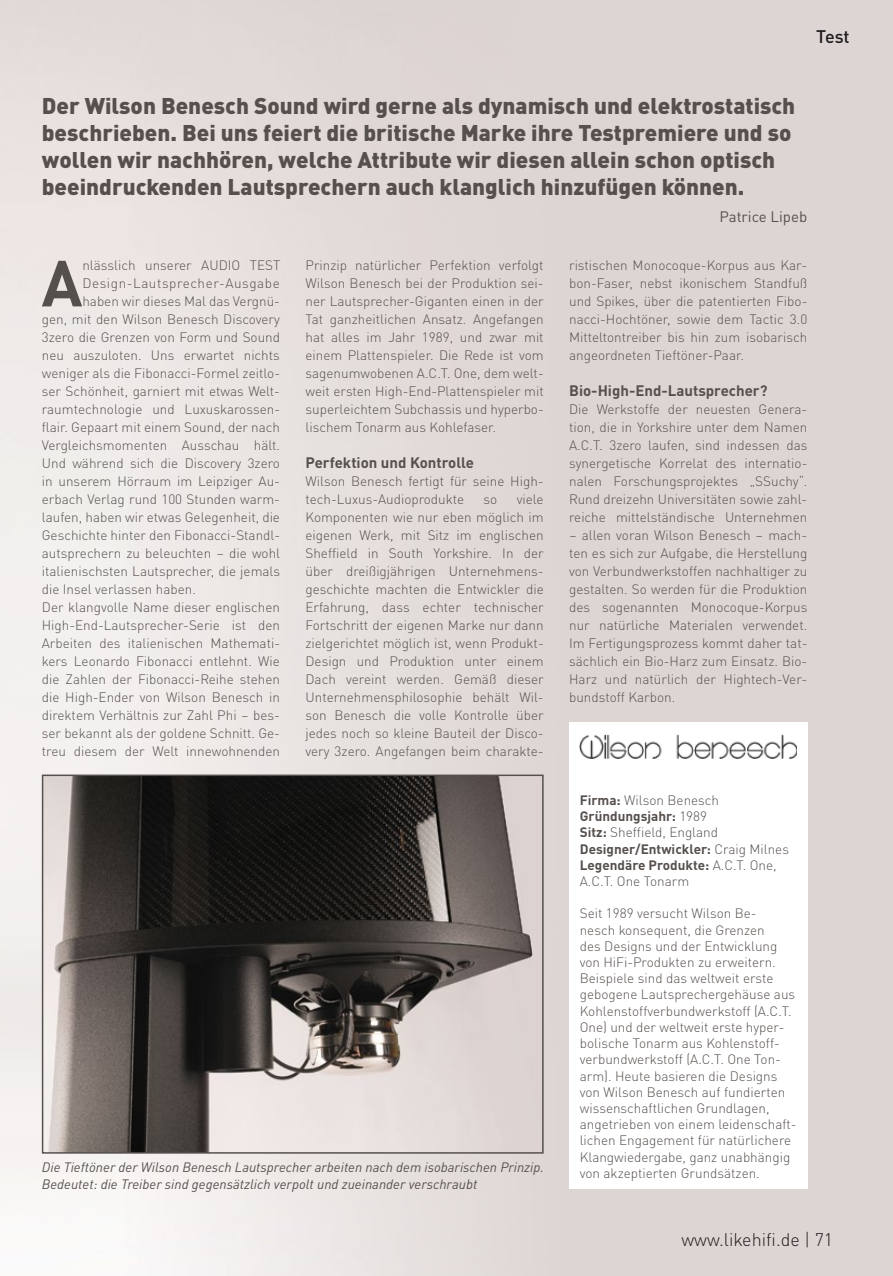
<style>
.page{position:relative;width:893px;height:1276px;background:#ddd5d3}
.page>*{position:absolute;margin:0;border:0;box-sizing:border-box;transform-origin:0 0}
.t1{font:700 64.05px "DINOT";color:#56504d}
.t2{font:900 22.5px/27px "DINOT";color:#56504d}
.t3{font:300 18px "DINOT";color:#1d1d1b}
.t4{font:500 18px "DINOT";color:#1d1d1b}
.t5{font:700 15px "DINOT";color:#56504d}
.t6{font:15px "DINOT";color:#56504d}
.t7{font:300 13.5px/18px "DINOT";color:#56504d;text-align:justify}
.t8{font:italic 13.5px/16.2px "DINOT";color:#56504d}
.t9{font:300 13.5px "DINOT";letter-spacing:.04em;color:#56504d}
.s1{font-weight:700}
</style>
<div class="page">
<img style="left:0;top:79px;width:402px;height:1197px">
<img style="left:402px;top:1153px;width:213px;height:123px">
<img style="left:615px;top:1188px;width:53px;height:1px">
<div style="left:569px;top:722px;width:238px;height:466px;background:#fff"></div>
<img style="left:580px;top:734px;width:217px;height:24px">
<img style="left:45px;top:777px;width:488px;height:373px">
<div style="left:42px;top:774px;width:502px;height:379px;border:2px solid #56504d"></div>
<h3 class="t4" style="left:816px;top:22px;width:35px">Test</h3>
<p class="t2" style="left:42px;top:90px;width:755px">Der Wilson Benesch Sound wird gerne als dynamisch und elektrostatisch beschrieben. Bei uns feiert die britische Marke ihre Testpremiere und so wollen wir nachhören, welche Attribute wir diesen allein schon optisch beeindruckenden Lautsprechern auch klanglich hinzufügen können.</p>
<p class="t6" style="left:719px;top:205px;width:89px">Patrice Lipeb</p>
<h1 class="t1" style="left:42px;top:233px;width:42px">A</h1>
<p class="t7" style="left:82px;top:255px;width:199px">nlässlich unserer AUDIO TEST</p>
<p class="t9" style="left:82px;top:273px;width:199px">Design-Lautsprecher-Ausgabe</p>
<p class="t7" style="left:82px;top:291px;width:199px">haben wir dieses Mal das Vergnü-</p>
<p class="t7" style="left:42px;top:309px;width:240px">gen, mit den Wilson Benesch Discovery</p>
<p class="t7" style="left:42px;top:327px;width:240px">3zero die Grenzen von Form und Sound</p>
<p class="t7" style="left:42px;top:345px;width:240px">neu auszuloten. Uns erwartet nichts</p>
<p class="t7" style="left:42px;top:363px;width:240px">weniger als die Fibonacci-Formel zeitlo-</p>
<p class="t7" style="left:42px;top:381px;width:240px">ser Schönheit, garniert mit etwas Welt-</p>
<p class="t7" style="left:42px;top:399px;width:240px">raumtechnologie und Luxuskarossen-</p>
<p class="t7" style="left:42px;top:417px;width:240px">flair. Gepaart mit einem Sound, der nach</p>
<p class="t7" style="left:42px;top:435px;width:240px">Vergleichsmomenten Ausschau hält.</p>
<p class="t7" style="left:42px;top:453px;width:240px">Und während sich die Discovery 3zero</p>
<p class="t7" style="left:42px;top:471px;width:240px">in unserem Hörraum im Leipziger Au-</p>
<p class="t7" style="left:42px;top:489px;width:240px">erbach Verlag rund 100 Stunden warm-</p>
<p class="t7" style="left:42px;top:507px;width:240px">laufen, haben wir etwas Gelegenheit, die</p>
<p class="t7" style="left:42px;top:525px;width:240px">Geschichte hinter den Fibonacci-Standl-</p>
<p class="t7" style="left:42px;top:543px;width:240px">autsprechern zu beleuchten – die wohl</p>
<p class="t7" style="left:42px;top:561px;width:240px">italienischsten Lautsprecher, die jemals</p>
<p class="t7" style="left:42px;top:579px;width:156px">die Insel verlassen haben.</p>
<p class="t7" style="left:42px;top:597px;width:240px">Der klangvolle Name dieser englischen</p>
<p class="t7" style="left:42px;top:615px;width:240px">High-End-Lautsprecher-Serie ist den</p>
<p class="t7" style="left:42px;top:633px;width:240px">Arbeiten des italienischen Mathemati-</p>
<p class="t7" style="left:42px;top:651px;width:240px">kers Leonardo Fibonacci entlehnt. Wie</p>
<p class="t7" style="left:42px;top:669px;width:240px">die Zahlen der Fibonacci-Reihe stehen</p>
<p class="t7" style="left:42px;top:687px;width:240px">die High-Ender von Wilson Benesch in</p>
<p class="t7" style="left:42px;top:705px;width:240px">direktem Verhältnis zur Zahl Phi – bes-</p>
<p class="t7" style="left:42px;top:723px;width:240px">ser bekannt als der goldene Schnitt. Ge-</p>
<p class="t7" style="left:42px;top:741px;width:240px">treu diesem der Welt innewohnenden</p>
<p class="t7" style="left:305px;top:255px;width:240px">Prinzip natürlicher Perfektion verfolgt Wilson Benesch bei der Produktion sei&shy;ner Lautsprecher-Giganten einen in der Tat ganzheitlichen Ansatz. Angefangen hat alles im Jahr 1989, und zwar mit einem Plattenspieler. Die Rede ist vom sagenumwobenen A.C.T. One, dem welt&shy;weit ersten High-End-Plattenspieler mit superleichtem Subchassis und hyperbo&shy;lischem Tonarm aus Kohlefaser.</p>
<p class="t5" style="left:305px;top:451px;width:170px">Perfektion und Kontrolle</p>
<p class="t7" style="left:305px;top:471px;width:240px">Wilson Benesch fertigt für seine High&shy;tech-Luxus-Audioprodukte</p>
<p class="t7" style="left:305px;top:489px;width:240px;text-indent:211px">viele Komponenten wie nur eben möglich im eigenen Werk, mit Sitz im englischen Sheffield in South Yorkshire. In der über dreißigjährigen Unternehmens&shy;geschichte machten die Entwickler die Erfahrung, dass echter technischer Fortschritt der eigenen Marke nur dann zielgerichtet möglich ist, wenn Produkt-Design und Produktion unter einem Dach vereint werden. Gemäß dieser Unternehmensphilosophie behält Wil&shy;son Benesch die volle Kontrolle über jedes noch so kleine Bauteil der Disco&shy;very 3zero. Angefangen beim charakte-</p>
<p class="t7" style="left:484px;top:489px;width:15px">so</p>
<p class="t8" style="left:42px;top:1158px;width:503px">Die Tieftöner der Wilson Benesch Lautsprecher arbeiten nach dem isobarischen Prinzip.<br>Bedeutet: die Treiber sind gegensätzlich verpolt und zueinander verschraubt</p>
<p class="t7" style="left:569px;top:255px;width:240px">ristischen Monocoque-Korpus aus Kar&shy;bon-Faser, nebst ikonischem Standfuß und Spikes, über die patentierten Fibo&shy;nacci-Hochtöner, sowie dem Tactic 3.0<br>Mitteltontreiber bis hin zum isobarisch angeordneten Tieftöner-Paar.</p>
<p class="t5" style="left:569px;top:379px;width:200px">Bio-High-End-Lautsprecher?</p>
<p class="t7" style="left:569px;top:399px;width:240px">Die Werkstoffe der neuesten Genera&shy;tion, die in Yorkshire unter dem Namen A.C.T. 3zero laufen, sind indessen das synergetische Korrelat des internatio&shy;nalen Forschungsprojektes „SSuchy“.<br>Rund dreizehn Universitäten sowie zahl&shy;reiche mittelständische Unternehmen</p>
<p class="t7" style="left:569px;top:525px;width:240px">– allen voran Wilson Benesch – mach&shy;ten es sich zur Aufgabe, die Herstellung von Verbundwerkstoffen nachhaltiger zu gestalten. So werden für die Produktion des sogenannten Monocoque-Korpus nur natürliche Materialen verwendet.<br>Im Fertigungsprozess kommt daher tat&shy;sächlich ein Bio-Harz zum Einsatz. Bio-Harz und natürlich der Hightech-Ver&shy;bundstoff Karbon.</p>
<p class="t7" style="left:580px;top:791px;width:211px;line-height:16.2px;text-align:left"><span class="s1">Firma:</span> Wilson Benesch<br><span class="s1">Gründungsjahr:</span> 1989<br><span class="s1">Sitz:</span> Sheffield, England<br><span class="s1">Designer/Entwickler:</span> Craig Milnes<br><span class="s1">Legendäre Produkte:</span> A.C.T. One,<br>A.C.T. One Tonarm</p>
<p class="t7" style="left:580px;top:904px;width:218px;line-height:16.2px;text-align:left">Seit 1989 versucht Wilson Be-<br>nesch konsequent, die Grenzen<br>des Designs und der Entwicklung von HiFi-Produkten zu erweitern.<br>Beispiele sind das weltweit erste gebogene Lautsprechergehäuse aus Kohlenstoffverbundwerkstoff (A.C.T.<br>One) und der weltweit erste hyper&shy;bolische Tonarm aus Kohlenstoff&shy;verbundwerkstoff (A.C.T. One Ton&shy;arm). Heute basieren die Designs von Wilson Benesch auf fundierten wissenschaftlichen Grundlagen, angetrieben von einem leidenschaft&shy;lichen Engagement für natürlichere Klangwiedergabe, ganz unabhängig von akzeptierten Grundsätzen.</p>
<h3 class="t3" style="left:681px;top:1225px;width:153px">www.likehifi.de | 71</h3>
</div>
